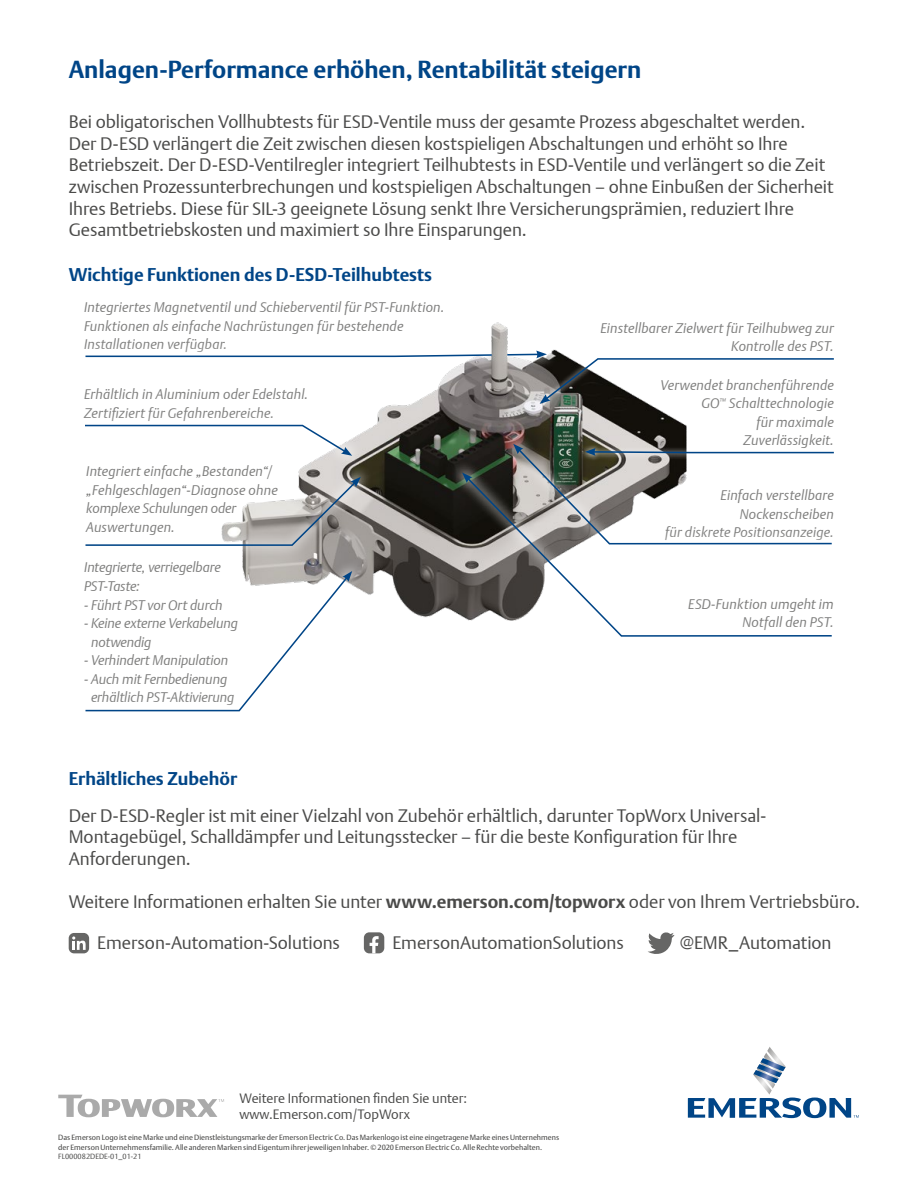
<style>
.page{position:relative;width:918px;height:1188px;background:#fff}
.page>*{position:absolute;margin:0;border:0;box-sizing:border-box;transform-origin:0 0}
.t1{font:700 24px "DTL Argo T";color:#004587}
.t2{font:18px/21.6px "DTL Argo T Light";letter-spacing:-.005em;color:#4a4a49}
.t3{font:700 18px "DTL Argo T";color:#004587}
.t4{font:italic 13.95px/18.6px "DTL Argo T Light";letter-spacing:.015em;color:#7e7e7d}
.t5{font:italic 13.95px/18.6px "DTL Argo T Light";letter-spacing:-.005em;color:#7e7e7d}
.t6{font:13.5px "DTL Argo T Light";color:#4a4a49}
.t7{font:7.5px/10.5px "DTL Argo T";color:#4a4a49}
.t8{font:7.5px "DTL Argo T Light";color:#4a4a49}
.s1{font-family:"DTL Argo T";font-weight:700}
</style>
<div class="page">
<svg style="left:688px;top:1047px;width:171px;height:71px"></svg>
<svg style="left:58px;top:1095px;width:166px;height:22px"></svg>
<img style="left:242px;top:322px;width:445px;height:295px">
<div style="left:74px;top:560px;width:290px;height:164px;background:#fff;opacity:.78"></div>
<svg style="left:84px;top:571px;width:268px;height:141px"></svg>
<div style="left:74px;top:465px;width:299px;height:94px;background:#fff;opacity:.78"></div>
<svg style="left:84px;top:477px;width:277px;height:70px"></svg>
<div style="left:73px;top:412px;width:291px;height:56px;background:#fff"></div>
<svg style="left:85px;top:424px;width:267px;height:32px"></svg>
<div style="left:496px;top:339px;width:63px;height:31px;background:#fff;opacity:.78"></div>
<hr style="left:507px;top:354px;width:32px;height:2px;background:#004587">
<div style="left:450px;top:461px;width:394px;height:189px;background:#fff;opacity:.78"></div>
<svg style="left:466px;top:476px;width:367px;height:161px"></svg>
<svg style="left:462px;top:473px;width:10px;height:10px"></svg>
<div style="left:501px;top:432px;width:343px;height:125px;background:#fff;opacity:.78"></div>
<div style="left:534px;top:352px;width:305px;height:58px;background:#fff;opacity:.71"></div>
<svg style="left:536px;top:351px;width:299px;height:53px"></svg>
<div style="left:580px;top:442px;width:259px;height:19px;background:#fff;opacity:.71"></div>
<svg style="left:513px;top:444px;width:322px;height:101px"></svg>
<div style="left:74px;top:342px;width:430px;height:28px;background:#fff"></div>
<svg style="left:85px;top:353px;width:408px;height:5px"></svg>
<div style="left:69px;top:933px;width:20px;height:20px;background:#666665;border-radius:5px"></div>
<svg style="left:72px;top:936px;width:14px;height:14px"></svg>
<div style="left:364px;top:932px;width:20px;height:21px;background:#666665;border-radius:5px"></div>
<svg style="left:370px;top:936px;width:9px;height:17px"></svg>
<svg style="left:648px;top:932px;width:26px;height:22px"></svg>
<p class="t1" style="left:69px;top:56px;width:574px">Anlagen-Performance erhöhen, Rentabilität steigern</p>
<p class="t2" style="left:69px;top:111px;width:767px">Bei obligatorischen Vollhubtests für ESD-Ventile muss der gesamte Prozess abgeschaltet werden.<br>Der D-ESD verlängert die Zeit zwischen diesen kostspieligen Abschaltungen und erhöht so Ihre Betriebszeit. Der D-ESD-Ventilregler integriert Teilhubtests in ESD-Ventile und verlängert so die Zeit zwischen Prozessunterbrechungen und kostspieligen Abschaltungen – ohne Einbußen der Sicherheit Ihres Betriebs. Diese für SIL-3 geeignete Lösung senkt Ihre Versicherungsprämien, reduziert Ihre Gesamtbetriebskosten und maximiert so Ihre Einsparungen.</p>
<p class="t3" style="left:69px;top:264px;width:365px">Wichtige Funktionen des D-ESD-Teilhubtests</p>
<p class="t4" style="left:84px;top:298px;width:362px">Integriertes Magnetventil und Schieberventil für PST-Funktion.<br>Funktionen als einfache Nachrüstungen für bestehende<br>Installationen verfügbar.</p>
<p class="t4" style="left:84px;top:385px;width:226px">Erhältlich in Aluminium oder Edelstahl.<br>Zertifiziert für Gefahrenbereiche.</p>
<p class="t4" style="left:86px;top:462px;width:193px">Integriert einfache „Bestanden“/ „Fehlgeschlagen“-Diagnose ohne</p>
<p class="t5" style="left:86px;top:499px;width:151px">komplexe Schulungen oder<br>Auswertungen.</p>
<p class="t4" style="left:84px;top:558px;width:138px">Integrierte, verriegelbare<br>PST-Taste:</p>
<p class="t4" style="left:84px;top:595px;width:140px">- Führt PST vor Ort durch</p>
<p class="t5" style="left:91px;top:614px;width:148px;text-indent:-7px">- Keine externe Verkabelung notwendig</p>
<p class="t5" style="left:84px;top:651px;width:146px">- Verhindert Manipulation</p>
<p class="t4" style="left:84px;top:669px;width:152px;text-align:center">- Auch mit Fernbedienung erhältlich PST-Aktivierung</p>
<p class="t3" style="left:69px;top:768px;width:170px">Erhältliches Zubehör</p>
<p class="t4" style="left:600px;top:318px;width:235px;text-align:right">Einstellbarer Zielwert für Teilhubweg zur<br>Kontrolle des PST.</p>
<p class="t4" style="left:660px;top:375px;width:175px;text-align:right">Verwendet branchenführende<br>GO<sup>™</sup> Schalttechnologie<br>für maximale<br>Zuverlässigkeit.</p>
<p class="t4" style="left:721px;top:486px;width:115px;text-align:right">Einfach verstellbare<br>Nockenscheiben</p>
<p class="t4" style="left:665px;top:523px;width:170px">für diskrete Positionsanzeige.</p>
<p class="t4" style="left:688px;top:594px;width:147px;text-align:right">ESD-Funktion umgeht im<br>Notfall den PST.</p>
<p class="t2" style="left:69px;top:804px;width:699px">Der D-ESD-Regler ist mit einer Vielzahl von Zubehör erhältlich, darunter TopWorx Universal-<br>Montagebügel, Schalldämpfer und Leitungsstecker – für die beste Konfiguration für Ihre<br>Anforderungen.</p>
<p class="t2" style="left:69px;top:891px;width:793px">Weitere Informationen erhalten Sie unter <span class="s1">www.emerson.com/topworx</span> oder von Ihrem Vertriebsbüro.</p>
<p class="t2" style="left:97px;top:932px;width:244px">Emerson-Automation-Solutions</p>
<p class="t2" style="left:392px;top:932px;width:233px">EmersonAutomationSolutions</p>
<p class="t2" style="left:680px;top:932px;width:153px">@EMR_Automation</p>
<p class="t6" style="left:240px;top:1090px;width:229px">Weitere Informationen finden Sie unter:</p>
<p class="t6" style="left:240px;top:1106px;width:172px">www.Emerson.com/TopWorx</p>
<p class="t7" style="left:58px;top:1132px;width:502px">Das Emerson Logo ist eine Marke und eine Dienstleistungsmarke der Emerson Electric Co. Das Markenlogo ist eine eingetragene Marke eines Unternehmens der Emerson Unternehmensfamilie. Alle anderen Marken sind Eigentum ihrer jeweiligen Inhaber. © 2020 Emerson Electric Co. Alle Rechte vorbehalten.</p>
<p class="t8" style="left:58px;top:1152px;width:85px">FL000082DEDE-01_01-21</p>
</div>
